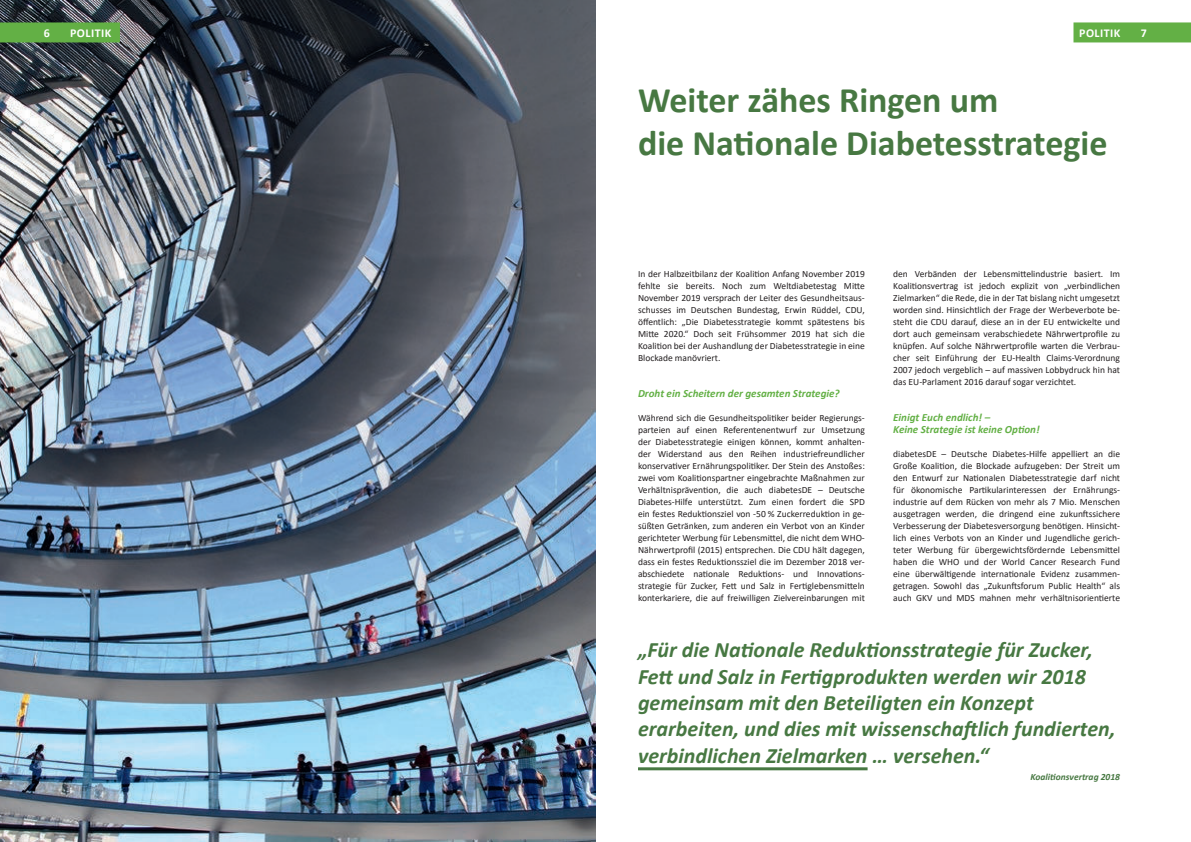
<style>
.page{position:relative;width:1191px;height:842px;background:#fff}
.page>*{position:absolute;margin:0;border:0;box-sizing:border-box;transform-origin:0 0}
.t1{font:700 36px/43.2px "Calibri";color:#477842}
.t2{font:italic 700 22px/26.4px "Calibri";color:#477842}
.t3{font:700 12px "Calibri";letter-spacing:.04em;color:#fff}
.t4{font:italic 700 11px/12px "Calibri";color:#63b045}
.t5{font:9.5px/12px "Calibri";color:#231f20;text-align:justify}
.t6{font:italic 700 9.5px "Calibri";color:#477842}
</style>
<div class="page">
<img style="left:0;top:0;width:595px;height:842px">
<div style="left:1073px;top:22px;width:118px;height:20px;background:#63b045"></div>
<div style="left:0;top:22px;width:120px;height:20px;background:#63b045"></div>
<hr style="left:638px;top:767px;width:229px;height:3px;background:#477842">
<p class="t3" style="left:44px;top:26px;width:8px">6</p>
<p class="t3" style="left:70px;top:25px;width:43px">POLITIK</p>
<p class="t3" style="left:1079px;top:25px;width:43px">POLITIK</p>
<p class="t3" style="left:1141px;top:26px;width:8px">7</p>
<h1 class="t1" style="left:638px;top:78px;width:471px">Weiter zähes Ringen um<br>die Nationale Diabetesstrategie</h1>
<p class="t5" style="left:638px;top:268px;width:228px">In der Halbzeitbilanz der Koalition Anfang November 2019 fehlte sie bereits. Noch zum Weltdiabetestag Mitte November 2019 versprach der Leiter des Gesundheitsaus&shy;schusses im Deutschen Bundestag, Erwin Rüddel, CDU, öffentlich: „Die Diabetesstrategie kommt spätestens bis Mitte 2020.“ Doch seit Frühsommer 2019 hat sich die Koalition bei der Aushandlung der Diabetesstrategie in eine Blockade manövriert.</p>
<p class="t4" style="left:638px;top:387px;width:203px">Droht ein Scheitern der gesamten Strategie?</p>
<p class="t5" style="left:638px;top:412px;width:228px">Während sich die Gesundheitspolitiker beider Regierungs&shy;parteien auf einen Referentenentwurf zur Umsetzung der Diabetesstrategie einigen können, kommt anhalten - der Widerstand aus den Reihen industriefreundlicher konservativer Ernährungspolitiker. Der Stein des Anstoßes: zwei vom Koalitionspartner eingebrachte Maßnahmen zur Verhältnisprävention, die auch diabetesDE – Deutsche Diabetes-Hilfe unterstützt. Zum einen fordert die SPD ein festes Reduktionsziel von -50 % Zuckerreduktion in ge&shy;süßten Getränken, zum anderen ein Verbot von an Kinder gerichteter Werbung für Lebensmittel, die nicht dem WHO-Nährwertprofil (2015) entsprechen. Die CDU hält dagegen, dass ein festes Reduktionssziel die im Dezember 2018 ver&shy;abschiedete nationale Reduktions- und Innovations&shy;strategie für Zucker, Fett und Salz in Fertiglebensmitteln konterkariere, die auf freiwilligen Zielvereinbarungen mit</p>
<p class="t5" style="left:893px;top:268px;width:228px">den Verbänden der Lebensmittelindustrie basiert. Im Koalitionsvertrag ist jedoch explizit von „verbindlichen Zielmarken“ die Rede, die in der Tat bislang nicht umgesetzt worden sind. Hinsichtlich der Frage der Werbeverbote be&shy;steht die CDU darauf, diese an in der EU entwickelte und dort auch gemeinsam verabschiedete Nährwertprofile zu knüpfen. Auf solche Nährwertprofile warten die Verbrau&shy;cher seit Einführung der EU-Health Claims-Verordnung 2007 jedoch vergeblich – auf massiven Lobbydruck hin hat das EU-Parlament 2016 darauf sogar verzichtet.</p>
<p class="t4" style="left:893px;top:411px;width:148px">Einigt Euch endlich! –<br>Keine Strategie ist keine Option!</p>
<p class="t5" style="left:893px;top:448px;width:228px">diabetesDE – Deutsche Diabetes-Hilfe appelliert an die Große Koalition, die Blockade aufzugeben: Der Streit um den Entwurf zur Nationalen Diabetesstrategie darf nicht für ökonomische Partikularinteressen der Ernährungs&shy;industrie auf dem Rücken von mehr als 7 Mio. Menschen ausgetragen werden, die dringend eine zukunftssichere Verbesserung der Diabetesversorgung benötigen. Hinsicht&shy;lich eines Verbots von an Kinder und Jugendliche gerich&shy;teter Werbung für übergewichtsfördernde Lebensmittel haben die WHO und der World Cancer Research Fund eine überwältigende internationale Evidenz zusammen&shy;getragen. Sowohl das „Zukunftsforum Public Health“ als auch GKV und MDS mahnen mehr verhältnisorientierte</p>
<p class="t2" style="left:638px;top:636px;width:479px">„Für die Nationale Reduktionsstrategie für Zucker, Fett und Salz in Fertigprodukten werden wir 2018 gemeinsam mit den Beteiligten ein Konzept erarbeiten, und dies mit wissenschaftlich fundierten, verbindlichen Ziel marken … versehen.“</p>
<p class="t6" style="left:1030px;top:770px;width:91px">Koalitionsvertrag 2018</p>
</div>
